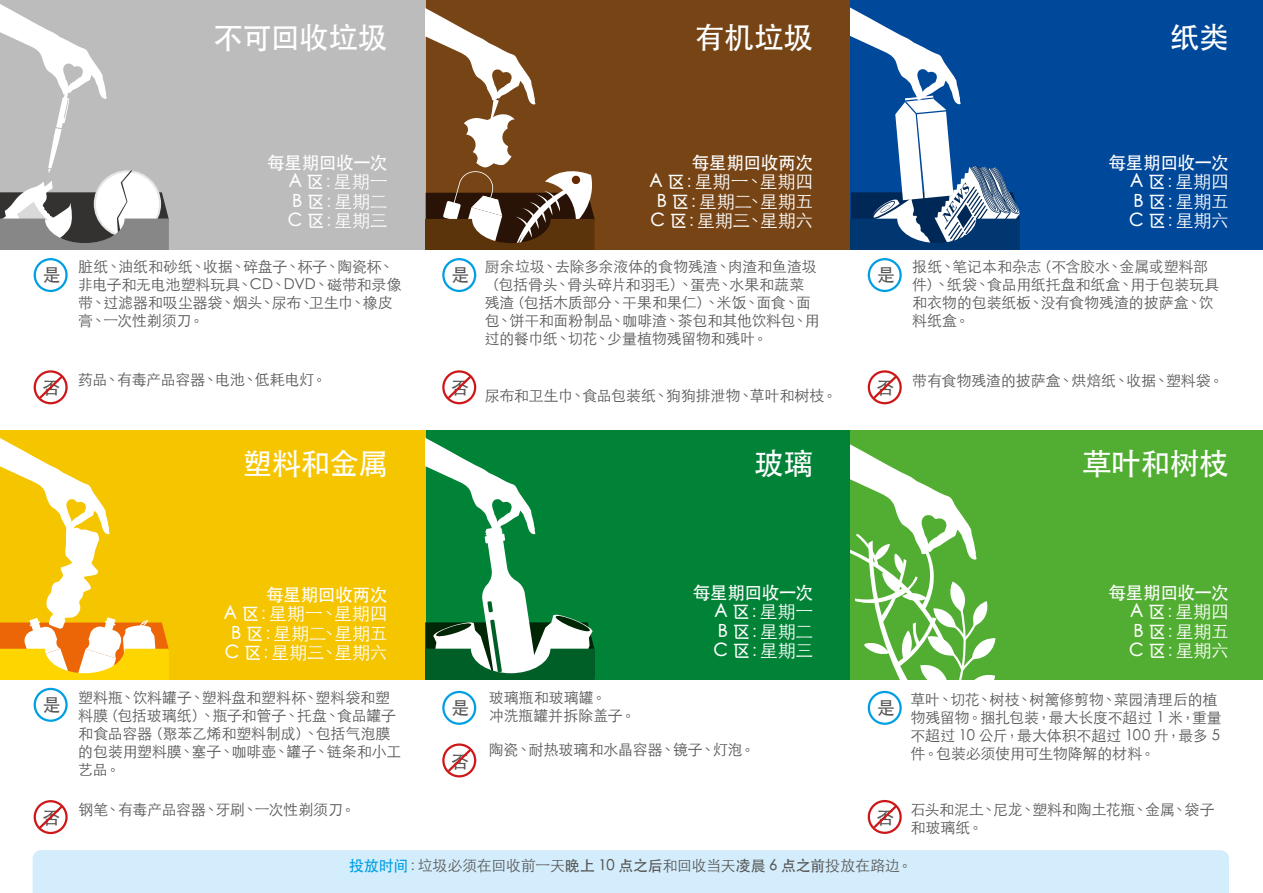
<style>
.page{position:relative;width:1263px;height:893px;background:#fff}
.page>*{position:absolute;margin:0;border:0;box-sizing:border-box;transform-origin:0 0}
.t1{font:500 30px "ST Heiti TC";letter-spacing:-.015em;color:#fff}
.t2{font:500 18px/19.5px "ST Heiti TC";letter-spacing:-.035em;color:#fff;text-align:justify}
.t3{font:300 18px/19.5px "ST Heiti TC";letter-spacing:-.005em;color:#fff;text-align:right}
.t4{font:500 18px "ST Heiti TC";color:#575756}
.t5{font:300 15px/18px "ST Heiti TC";color:#575756}
.t6{font:300 15px "ST Heiti TC";letter-spacing:-.02em;color:#575756}
.s1{font-weight:300}
.s2{font-weight:500}
.s3{font-weight:500;color:#009fe3}
</style>
<div class="page">
<div style="left:425px;top:430px;width:425px;height:250px;background:#008237"></div>
<div style="left:850px;top:430px;width:413px;height:250px;background:#52ae32"></div>
<div style="left:426px;top:0;width:425px;height:250px;background:#764415"></div>
<div style="left:851px;top:0;width:412px;height:250px;background:#00489a"></div>
<div style="left:0;top:0;width:425px;height:250px;background:#bcbcbc"></div>
<div style="left:0;top:430px;width:425px;height:250px;background:#f5c500"></div>
<svg style="left:425px;top:430px;width:170px;height:250px"></svg>
<svg style="left:850px;top:444px;width:145px;height:236px"></svg>
<svg style="left:426px;top:8px;width:169px;height:242px"></svg>
<svg style="left:851px;top:8px;width:169px;height:242px"></svg>
<svg style="left:0;top:4px;width:169px;height:246px"></svg>
<svg style="left:0;top:438px;width:169px;height:242px"></svg>
<div style="left:34px;top:258px;width:34px;height:34px;border:2px solid #009fe3;border-radius:50%"></div>
<div style="left:34px;top:370px;width:34px;height:34px;border:2px solid #cd1719;border-radius:50%"></div>
<svg style="left:37px;top:374px;width:28px;height:27px"></svg>
<div style="left:33px;top:850px;width:1196px;height:43px;background:#d4edfc"></div>
<div style="left:442px;top:258px;width:34px;height:34px;border:2px solid #009fe3;border-radius:50%"></div>
<div style="left:442px;top:370px;width:34px;height:34px;border:2px solid #cd1719;border-radius:50%"></div>
<svg style="left:445px;top:374px;width:28px;height:27px"></svg>
<div style="left:868px;top:258px;width:34px;height:34px;border:2px solid #009fe3;border-radius:50%"></div>
<div style="left:868px;top:370px;width:34px;height:34px;border:2px solid #cd1719;border-radius:50%"></div>
<svg style="left:871px;top:374px;width:28px;height:27px"></svg>
<div style="left:868px;top:691px;width:34px;height:34px;border:2px solid #009fe3;border-radius:50%"></div>
<div style="left:868px;top:800px;width:34px;height:34px;border:2px solid #cd1719;border-radius:50%"></div>
<svg style="left:871px;top:803px;width:28px;height:28px"></svg>
<div style="left:442px;top:691px;width:34px;height:34px;border:2px solid #009fe3;border-radius:50%"></div>
<div style="left:442px;top:743px;width:34px;height:34px;border:2px solid #cd1719;border-radius:50%"></div>
<svg style="left:445px;top:747px;width:28px;height:27px"></svg>
<div style="left:34px;top:688px;width:34px;height:34px;border:2px solid #009fe3;border-radius:50%"></div>
<div style="left:34px;top:800px;width:34px;height:34px;border:2px solid #cd1719;border-radius:50%"></div>
<svg style="left:37px;top:803px;width:28px;height:28px"></svg>
<h1 class="t1" style="left:213px;top:21px;width:176px">不可回收垃圾</h1>
<h1 class="t1" style="left:695px;top:21px;width:120px">有机垃圾</h1>
<h1 class="t1" style="left:1170px;top:21px;width:60px">纸类</h1>
<p class="t4" style="left:43px;top:265px;width:19px">是</p>
<p class="t4" style="left:43px;top:378px;width:19px">否</p>
<p class="t2" style="left:288px;top:152px;width:101px;text-indent:-21px">每星期回收一次A 区<span class="s1">：星期一</span>B 区<span class="s1">：星期二</span>C 区<span class="s1">：星期三</span></p>
<p class="t3" style="left:650px;top:151px;width:165px"><span class="s2">每星期回收两次<br>A 区</span>：星期一、星期四<br><span class="s2">B 区</span>：星期二、星期五<br><span class="s2">C 区</span>：星期三、星期六</p>
<p class="t2" style="left:1129px;top:152px;width:101px;text-indent:-21px">每星期回收一次A 区<span class="s1">：星期四</span>B 区<span class="s1">：星期五</span>C 区<span class="s1">：星期六</span></p>
<p class="t5" style="left:78px;top:256px;width:325px">脏纸、油纸和砂纸、收据、碎盘子、杯子、陶瓷杯、非电子和无电池塑料玩具、CD、DVD、磁带和录像带、过滤器和吸尘器袋、烟头、尿布、卫生巾、橡皮膏、一次性剃须刀。</p>
<p class="t6" style="left:78px;top:366px;width:250px">药品、有毒产品容器、电池、低耗电灯。</p>
<p class="t4" style="left:452px;top:265px;width:19px">是</p>
<p class="t4" style="left:451px;top:378px;width:19px">否</p>
<p class="t5" style="left:485px;top:256px;width:336px">厨余垃圾、去除多余液体的食物残渣、肉渣和鱼渣圾（包括骨头、骨头碎片和羽毛）、蛋壳、水果和蔬菜残渣（包括木质部分、干果和果仁）、米饭、面食、面包、饼干和面粉制品、咖啡渣、茶包和其他饮料包、用过的餐巾纸、切花、少量植物残留物和残叶。</p>
<p class="t5" style="left:912px;top:256px;width:309px">报纸、笔记本和杂志（不含胶水、金属或塑料部件）、纸袋、食品用纸托盘和纸盒、用于包装玩具和衣物的包装纸板、没有食物残渣的披萨盒、饮料纸盒。</p>
<p class="t4" style="left:877px;top:265px;width:19px">是</p>
<p class="t5" style="left:485px;top:385px;width:354px">尿布和卫生巾、食品包装纸、狗狗排泄物、草叶和树枝。</p>
<p class="t4" style="left:877px;top:378px;width:19px">否</p>
<p class="t5" style="left:912px;top:370px;width:313px">带有食物残渣的披萨盒、烘焙纸、收据、塑料袋。</p>
<h1 class="t1" style="left:243px;top:447px;width:146px">塑料和金属</h1>
<h1 class="t1" style="left:1082px;top:447px;width:148px">草叶和树枝</h1>
<h1 class="t1" style="left:754px;top:447px;width:61px">玻璃</h1>
<p class="t4" style="left:43px;top:695px;width:19px">是</p>
<p class="t4" style="left:43px;top:808px;width:19px">否</p>
<p class="t3" style="left:224px;top:583px;width:165px"><span class="s2">每星期回收两次<br>A 区</span>：星期一、星期四<br><span class="s2">B 区</span>：星期二、星期五<br><span class="s2">C 区</span>：星期三、星期六</p>
<p class="t2" style="left:713px;top:582px;width:101px;text-indent:-21px">每星期回收一次A 区<span class="s1">：星期一</span>B 区<span class="s1">：星期二</span>C 区<span class="s1">：星期三</span></p>
<p class="t2" style="left:1129px;top:582px;width:101px;text-indent:-21px">每星期回收一次A 区<span class="s1">：星期四</span>B 区<span class="s1">：星期五</span>C 区<span class="s1">：星期六</span></p>
<p class="t5" style="left:78px;top:687px;width:325px">塑料瓶、饮料罐子、塑料盘和塑料杯、塑料袋和塑料膜（包括玻璃纸）、瓶子和管子、托盘、食品罐子和食品容器（聚苯乙烯和塑料制成）、包括气泡膜的包装用塑料膜、塞子、咖啡壶、罐子、链条和小工艺品。</p>
<p class="t5" style="left:489px;top:687px;width:148px">玻璃瓶和玻璃罐。<br>冲洗瓶罐并拆除盖子。</p>
<p class="t5" style="left:910px;top:689px;width:313px">草叶、切花、树枝、树篱修剪物、菜园清理后的植物残留物。捆扎包装，最大长度不超过 1 米，重量不超过 10 公斤，最大体积不超过 100 升，最多 5件。包装必须使用可生物降解的材料。</p>
<p class="t4" style="left:452px;top:698px;width:19px">是</p>
<p class="t4" style="left:451px;top:751px;width:19px">否</p>
<p class="t4" style="left:877px;top:698px;width:19px">是</p>
<p class="t5" style="left:489px;top:739px;width:268px">陶瓷、耐热玻璃和水晶容器、镜子、灯泡。</p>
<p class="t6" style="left:78px;top:796px;width:279px">钢笔、有毒产品容器、牙刷、一次性剃须刀。</p>
<p class="t4" style="left:877px;top:808px;width:19px">否</p>
<p class="t5" style="left:910px;top:799px;width:305px">石头和泥土、尼龙、塑料和陶土花瓶、金属、袋子和玻璃纸。</p>
<p class="t5" style="left:349px;top:855px;width:565px"><span class="s3">投放时间</span>：垃圾必须在回收前一天<span class="s2">晚上 10 点之后</span>和回收当天<span class="s2">凌晨 6 点之前</span>投放在路边。</p>
</div>
